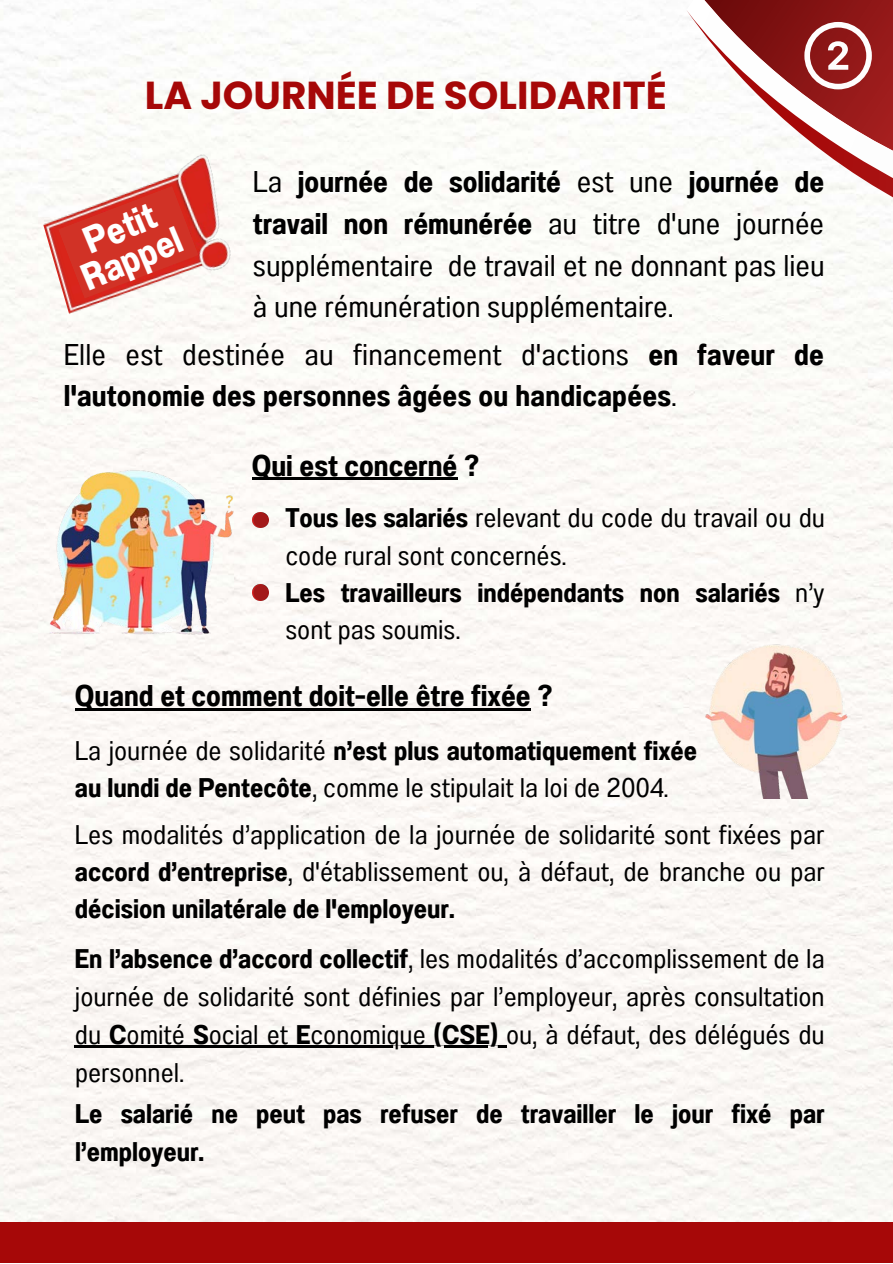
<style>
.page{position:relative;width:893px;height:1264px;background:#fff}
.page>*{position:absolute;margin:0;border:0;box-sizing:border-box;transform-origin:0 0}
.t1{font:700 39px "Poppins";color:#a60808}
.t2{font:37.65px/32.7px "Anantason Bold Wd 75";color:#fff;text-align:center}
.t3{font:30px/41.5px "Anantason Bold Wd 75";color:#000}
.t4{font:30px/41.5px "Anantason Wd 75";color:#000}
.t5{font:27px/37.7px "Anantason Wd 75";color:#000}
.t6{font:27px/37.7px "Anantason Bold Wd 75";color:#000}
.s1{font-family:"Anantason Wd 75"}
.s2{font-family:"Anantason Bold Wd 75"}
</style>
<div class="page">
<img style="left:0;top:0;width:892px;height:1221px">
<svg style="left:657px;top:0;width:235px;height:368px"></svg>
<svg style="left:804px;top:22px;width:67px;height:67px"></svg>
<div style="left:0;top:1221px;width:892px;height:41px;background:#a60808"></div>
<img style="left:36px;top:150px;width:209px;height:169px">
<svg style="left:58px;top:186px;width:140px;height:112px"></svg>
<img style="left:27px;top:444px;width:217px;height:217px">
<img style="left:697px;top:636px;width:162px;height:162px">
<img style="left:253px;top:512px;width:16px;height:16px">
<img style="left:253px;top:584px;width:16px;height:16px">
<hr style="left:252px;top:478px;width:205px;height:2px;background:#000">
<hr style="left:75px;top:1045px;width:34px;height:2px;background:#000">
<svg style="left:109px;top:1045px;width:17px;height:2px"></svg>
<hr style="left:126px;top:1045px;width:67px;height:2px;background:#000">
<svg style="left:193px;top:1045px;width:16px;height:2px"></svg>
<hr style="left:209px;top:1045px;width:87px;height:2px;background:#000">
<svg style="left:296px;top:1045px;width:14px;height:2px"></svg>
<hr style="left:310px;top:1045px;width:124px;height:2px;background:#000">
<hr style="left:434px;top:1045px;width:64px;height:2px;background:#000">
<svg style="left:498px;top:1045px;width:8px;height:2px"></svg>
<hr style="left:75px;top:708px;width:455px;height:3px;background:#000">
<h1 class="t1" style="left:145px;top:68px;width:523px">LA JOURNÉE DE SOLIDARITÉ</h1>
<h2 class="t2" style="left:64px;top:234px;width:107px;rotate:-23deg">Petit<br>Rappel</h2>
<p class="t3" style="left:253px;top:161px;width:572px"><span class="s1">La</span> journée de solidarité <span class="s1">est une</span> journée de travail non rémunérée <span class="s1">au titre d'une journée</span></p>
<p class="t4" style="left:253px;top:244px;width:573px">supplémentaire de travail et ne donnant pas lieu à une rémunération supplémentaire.</p>
<p class="t4" style="left:64px;top:333px;width:761px">Elle est destinée au financement d'actions <span class="s2">en faveur de</span></p>
<p class="t3" style="left:64px;top:375px;width:614px">l'autonomie des personnes âgées ou handicapées<span class="s1">.</span></p>
<p class="t3" style="left:252px;top:444px;width:229px">Qui est concerné ?</p>
<p class="t5" style="left:285px;top:499px;width:541px;line-height:37px"><span class="s2">Tous les salariés</span> relevant du code du travail ou du code rural sont concernés.</p>
<p class="t6" style="left:285px;top:573px;width:540px">Les travailleurs indépendants non salariés <span class="s1">n’y</span></p>
<p class="t5" style="left:285px;top:610px;width:177px">sont pas soumis.</p>
<p class="t3" style="left:75px;top:675px;width:479px">Quand et comment doit-elle être fixée ?</p>
<p class="t6" style="left:75px;top:731px;width:623px"><span class="s1">La journée de solidarité</span> n’est plus automatiquement fixée</p>
<p class="t5" style="left:75px;top:768px;width:595px"><span class="s2">au lundi de Pentecôte</span>, comme le stipulait la loi de 2004.</p>
<p class="t5" style="left:75px;top:815px;width:751px;line-height:37px">Les modalités d’application de la journée de solidarité sont fixées par <span class="s2">accord d’entreprise</span>, d'établissement ou, à défaut, de branche ou par</p>
<p class="t6" style="left:75px;top:889px;width:381px">décision unilatérale de l'employeur.</p>
<p class="t5" style="left:75px;top:940px;width:751px;text-align:justify"><span class="s2">En l’absence d’accord collectif</span>, les modalités d’accomplissement de la journée de solidarité sont définies par l’employeur, après consultation du <span class="s2">C</span>omité <span class="s2">S</span>ocial et <span class="s2">E</span>conomique <span class="s2">(CSE)</span> ou, à défaut, des délégués du personnel.</p>
<p class="t6" style="left:75px;top:1095px;width:751px">Le salarié ne peut pas refuser de travailler le jour fixé par l’employeur.</p>
</div>
